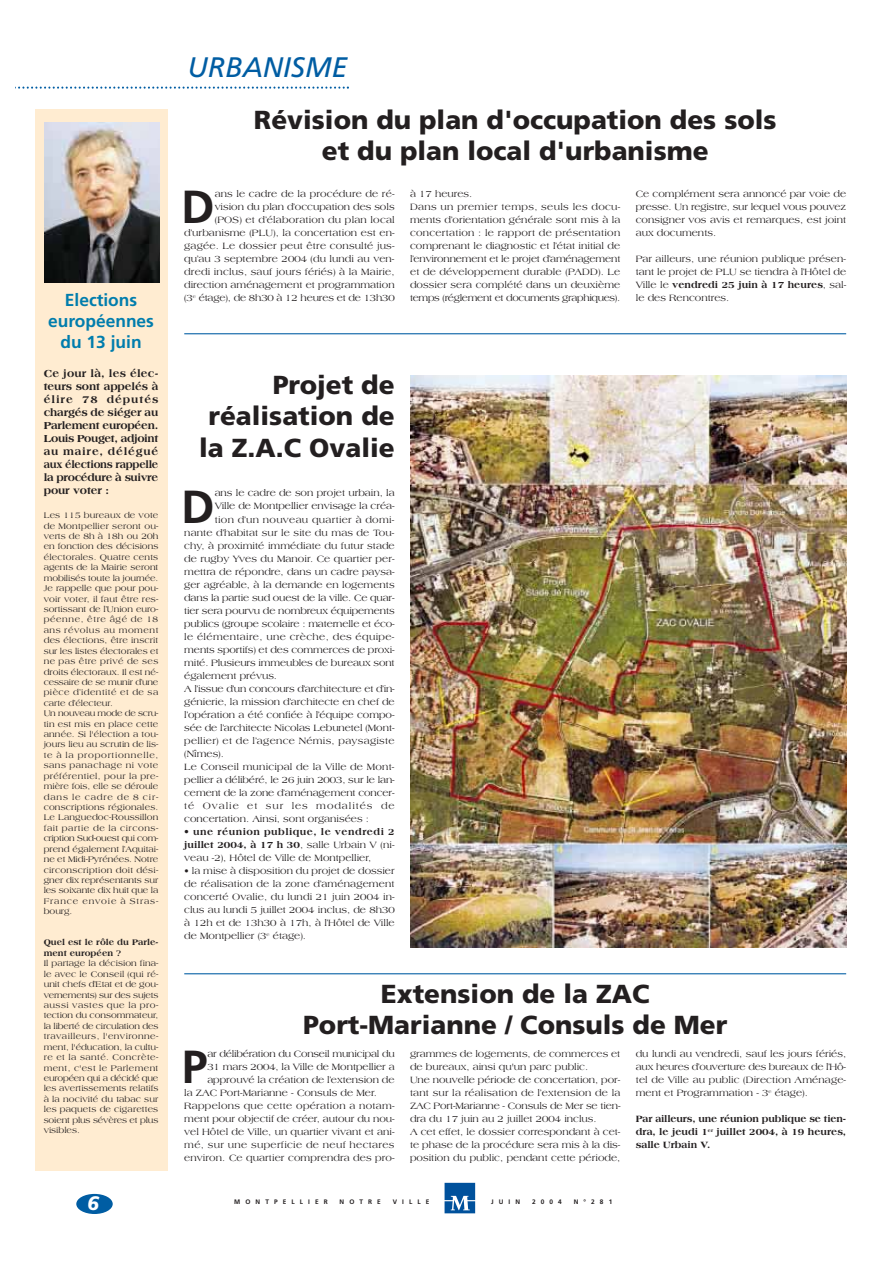
<style>
.page{position:relative;width:893px;height:1263px;background:#fff}
.page>*{position:absolute;margin:0;border:0;box-sizing:border-box;transform-origin:0 0}
.t1{font:700 46.35px "Frutiger";color:#231f20}
.t2{font:italic 28.2px "Frutiger";color:#005da3}
.t3{font:900 26.1px/31.2px "Frutiger";color:#231f20;text-align:center}
.t4{font:italic 900 19.5px "Frutiger";color:#fff}
.t5{font:700 17.4px/20.9px "Frutiger";color:#007dad;text-align:center}
.t6{font:800 10.8px/13px "Americana";letter-spacing:-.025em;color:#231f20;text-align:justify}
.t7{font:9.75px/13px "Americana";color:#231f20;text-align:justify}
.t8{font:9.75px "Americana";letter-spacing:.03em;color:#231f20}
.t9{font:800 9.75px/13px "Americana";color:#231f20;text-align:justify}
.t10{font:9.75px "Americana";letter-spacing:.035em;color:#231f20}
.t11{font:9.75px "Americana";letter-spacing:.02em;color:#231f20}
.t12{font:9.75px "Americana";letter-spacing:-.02em;color:#231f20}
.t13{font:9.75px "Americana";letter-spacing:.095em;color:#231f20}
.t14{font:8.7px/10.4px "Americana";letter-spacing:.01em;color:#231f20}
.t15{font:800 8.7px/10.4px "Americana";color:#231f20}
.t16{font:700 6.45px "Frutiger";letter-spacing:.78em;color:#231f20}
.s1{font-weight:800}
</style>
<div class="page">
<img style="left:15px;top:86px;width:832px;height:1128px">
<h3 class="t5" style="left:48px;top:291px;width:107px">Elections européennes du 13 juin</h3>
<p class="t6" style="left:44px;top:367px;width:116px">Ce jour là, les élec&shy;teurs sont appelés à élire 78 députés chargés de siéger au Parlement européen.<br>Louis Pouget, adjoint au maire, délégué aux élections rappelle la procédure à suivre pour voter :</p>
<p class="t14" style="left:44px;top:511px;width:116px">Les 115 bureaux de vote de Montpellier seront ou&shy;verts de 8h à 18h ou 20h en fonction des décisions électorales. Quatre cents agents de la Mairie seront mobilisés toute la journée.<br>Je rappelle que pour pou&shy;voir voter, il faut être res&shy;sortissant de l’Union euro&shy;péenne, être âgé de 18 ans révolus au moment des élections, être inscrit sur les listes électorales et ne pas être privé de ses droits électoraux. Il est né&shy;cessaire de se munir d’une pièce d’identité et de sa carte d’électeur.<br>Un nouveau mode de scru&shy;tin est mis en place cette année. Si l'élection a tou&shy;jours lieu au scrutin de lis&shy;te à la proportionnelle, sans panachage ni vote préférentiel, pour la pre&shy;mière fois, elle se déroule dans le cadre de 8 cir&shy;conscriptions régionales.<br>Le Languedoc-Roussillon fait partie de la circons&shy;cription Sud-ouest qui com&shy;prend également l’Aquitai&shy;ne et Midi-Pyrénées. Notre circonscription doit dési&shy;gner dix représentants sur les soixante dix huit que la<br>France envoie à Stras&shy;bourg.</p>
<p class="t15" style="left:44px;top:938px;width:116px">Quel est le rôle du Parle&shy;ment européen ?</p>
<p class="t14" style="left:44px;top:959px;width:116px;text-align:justify">Il partage la décision fina&shy;le avec le Conseil (qui ré&shy;unit chefs d’Etat et de gou&shy;vernements) sur des sujets aussi vastes que la pro&shy;tection du consommateur, la liberté de circulation des travailleurs, l'environne&shy;ment, l'éducation, la cultu&shy;re et la santé. Concrète&shy;ment, c'est le Parlement européen qui a décidé que les avertissements relatifs à la nocivité du tabac sur les paquets de cigarettes soient plus sévères et plus visibles.</p>
<h2 class="t2" style="left:187px;top:56px;width:161px">URBANISME</h2>
<h3 class="t3" style="left:254px;top:106px;width:524px">Révision du plan d'occupation des sols et du plan local d'urbanisme</h3>
<h1 class="t1" style="left:181px;top:188px;width:35px">D</h1>
<p class="t7" style="left:184px;top:188px;width:212px;text-align:right">ans le cadre de la procédure de ré&shy;vision du plan d’occupation des sols<br>(POS) et d’élaboration du plan local d’urbanisme (PLU), la concertation est en&shy;gagée. Le dossier peut être consulté jus&shy;qu’au 3 septembre 2004 (du lundi au ven&shy;dredi inclus, sauf jours fériés) à la Mairie, direction aménagement et programmation (3<sup>e</sup> étage), de 8h30 à 12 heures et de 13h30</p>
<p class="t7" style="left:410px;top:188px;width:212px;text-align:left">à 17 heures.<br>Dans un premier temps, seuls les docu&shy;ments d’orientation générale sont mis à la concertation : le rapport de présentation comprenant le diagnostic et l’état initial de l’environnement et le projet d’aménagement et de développement durable (PADD). Le dossier sera complété dans un deuxième temps (réglement et documents graphiques).</p>
<p class="t7" style="left:635px;top:188px;width:212px">Ce complément sera annoncé par voie de presse. Un registre, sur lequel vous pouvez consigner vos avis et remarques, est joint aux documents.</p>
<p class="t7" style="left:635px;top:253px;width:212px">Par ailleurs, une réunion publique présen&shy;tant le projet de PLU se tiendra à l’Hôtel de Ville le <span class="s1">vendredi 25 juin à 17 heures</span>, sal&shy;le des Rencontres.</p>
<h3 class="t3" style="left:199px;top:371px;width:197px;text-align:right">Projet de réalisation de la Z.A.C Ovalie</h3>
<h1 class="t1" style="left:181px;top:488px;width:35px">D</h1>
<p class="t7" style="left:215px;top:487px;width:181px">ans le cadre de son projet urbain, la</p>
<p class="t7" style="left:215px;top:500px;width:181px">Ville de Montpellier envisage la créa-</p>
<p class="t8" style="left:215px;top:515px;width:181px">tion d’un nouveau quartier à domi-</p>
<p class="t7" style="left:184px;top:526px;width:212px">nante d’habitat sur le site du mas de Tou-</p>
<p class="t7" style="left:184px;top:539px;width:212px">chy, à proximité immédiate du futur stade</p>
<p class="t7" style="left:184px;top:552px;width:212px">de rugby Yves du Manoir. Ce quartier per-</p>
<p class="t7" style="left:184px;top:566px;width:212px">mettra de répondre, dans un cadre paysa-</p>
<p class="t7" style="left:184px;top:579px;width:212px">ger agréable, à la demande en logements</p>
<p class="t7" style="left:184px;top:592px;width:212px">dans la partie sud ouest de la ville. Ce quar-</p>
<p class="t7" style="left:184px;top:605px;width:212px">tier sera pourvu de nombreux équipements</p>
<p class="t7" style="left:184px;top:618px;width:212px">publics (groupe scolaire : maternelle et éco-</p>
<p class="t10" style="left:184px;top:633px;width:212px">le élémentaire, une crèche, des équipe-</p>
<p class="t7" style="left:184px;top:644px;width:212px">ments sportifs) et des commerces de proxi-</p>
<p class="t7" style="left:184px;top:657px;width:212px">mité. Plusieurs immeubles de bureaux sont</p>
<p class="t7" style="left:184px;top:670px;width:94px">également prévus.</p>
<p class="t7" style="left:184px;top:683px;width:212px">A l’issue d’un concours d’architecture et d’in-</p>
<p class="t7" style="left:184px;top:696px;width:212px">génierie, la mission d’architecte en chef de</p>
<p class="t7" style="left:184px;top:709px;width:212px">l’opération a été confiée à l’équipe compo-</p>
<p class="t7" style="left:184px;top:722px;width:212px">sée de l’architecte Nicolas Lebunetel (Mont-</p>
<p class="t8" style="left:184px;top:737px;width:212px">pellier) et de l’agence Némis, paysagiste</p>
<p class="t7" style="left:184px;top:748px;width:41px">(Nîmes).</p>
<p class="t11" style="left:184px;top:763px;width:212px">Le Conseil municipal de la Ville de Mont-</p>
<p class="t7" style="left:184px;top:774px;width:212px">pellier a délibéré, le 26 juin 2003, sur le lan-</p>
<p class="t7" style="left:184px;top:787px;width:212px">cement de la zone d’aménagement concer-</p>
<p class="t13" style="left:184px;top:802px;width:212px">té Ovalie et sur les modalités de</p>
<p class="t7" style="left:184px;top:813px;width:186px">concertation. Ainsi, sont organisées :</p>
<p class="t7" style="left:184px;top:826px;width:212px"><span class="s1">• une réunion publique, le vendredi 2 juillet 2004, à 17 h 30</span>, salle Urbain V (ni&shy;veau -2), Hôtel de Ville de Montpellier,</p>
<p class="t7" style="left:184px;top:865px;width:212px">• la mise à disposition du projet de dossier de réalisation de la zone d’aménagement concerté Ovalie, du lundi 21 juin 2004 in&shy;clus au lundi 5 juillet 2004 inclus, de 8h30 à 12h et de 13h30 à 17h, à l’Hôtel de Ville de Montpellier (3<sup>e</sup> étage).</p>
<h3 class="t3" style="left:303px;top:980px;width:426px">Extension de la ZAC<br>Port-Marianne / Consuls de Mer</h3>
<h1 class="t1" style="left:182px;top:1048px;width:27px">P</h1>
<p class="t12" style="left:207px;top:1050px;width:189px">ar délibération du Conseil municipal du</p>
<p class="t7" style="left:207px;top:1061px;width:189px">31 mars 2004, la Ville de Montpellier a</p>
<p class="t7" style="left:207px;top:1074px;width:189px">approuvé la création de l’extension de</p>
<p class="t7" style="left:184px;top:1087px;width:194px">la ZAC Port-Marianne - Consuls de Mer.</p>
<p class="t8" style="left:184px;top:1102px;width:212px">Rappelons que cette opération a notam-</p>
<p class="t7" style="left:184px;top:1113px;width:212px">ment pour objectif de créer, autour du nou-</p>
<p class="t7" style="left:184px;top:1126px;width:212px">vel Hôtel de Ville, un quartier vivant et ani-</p>
<p class="t10" style="left:184px;top:1141px;width:212px">mé, sur une superficie de neuf hectares</p>
<p class="t7" style="left:184px;top:1152px;width:212px">environ. Ce quartier comprendra des pro-</p>
<p class="t7" style="left:410px;top:1047px;width:212px;text-align:left">grammes de logements, de commerces et de bureaux, ainsi qu'un parc public.<br>Une nouvelle période de concertation, por&shy;tant sur la réalisation de l’extension de la ZAC Port-Marianne - Consuls de Mer se tien&shy;dra du 17 juin au 2 juillet 2004 inclus.<br>A cet effet, le dossier correspondant à cet&shy;te phase de la procédure sera mis à la dis&shy;position du public, pendant cette période,</p>
<p class="t7" style="left:635px;top:1047px;width:212px">du lundi au vendredi, sauf les jours fériés, aux heures d’ouverture des bureaux de l’Hô&shy;tel de Ville au public (Direction Aménage&shy;ment et Programmation - 3<sup>e</sup> étage).</p>
<p class="t9" style="left:635px;top:1113px;width:212px">Par ailleurs, une réunion publique se tien&shy;dra, le jeudi 1<sup>er</sup> juillet 2004, à 19 heures, salle Urbain V.</p>
<h3 class="t4" style="left:87px;top:1195px;width:13px">6</h3>
<p class="t16" style="left:234px;top:1199px;width:95px">MONTPELLIER</p>
<p class="t16" style="left:339px;top:1199px;width:43px">NOTRE</p>
<p class="t16" style="left:393px;top:1199px;width:38px">VILLE</p>
<p class="t16" style="left:491px;top:1199px;width:30px">JUIN</p>
<p class="t16" style="left:532px;top:1199px;width:31px">2004</p>
<p class="t16" style="left:574px;top:1199px;width:40px">N°281</p>
</div>
